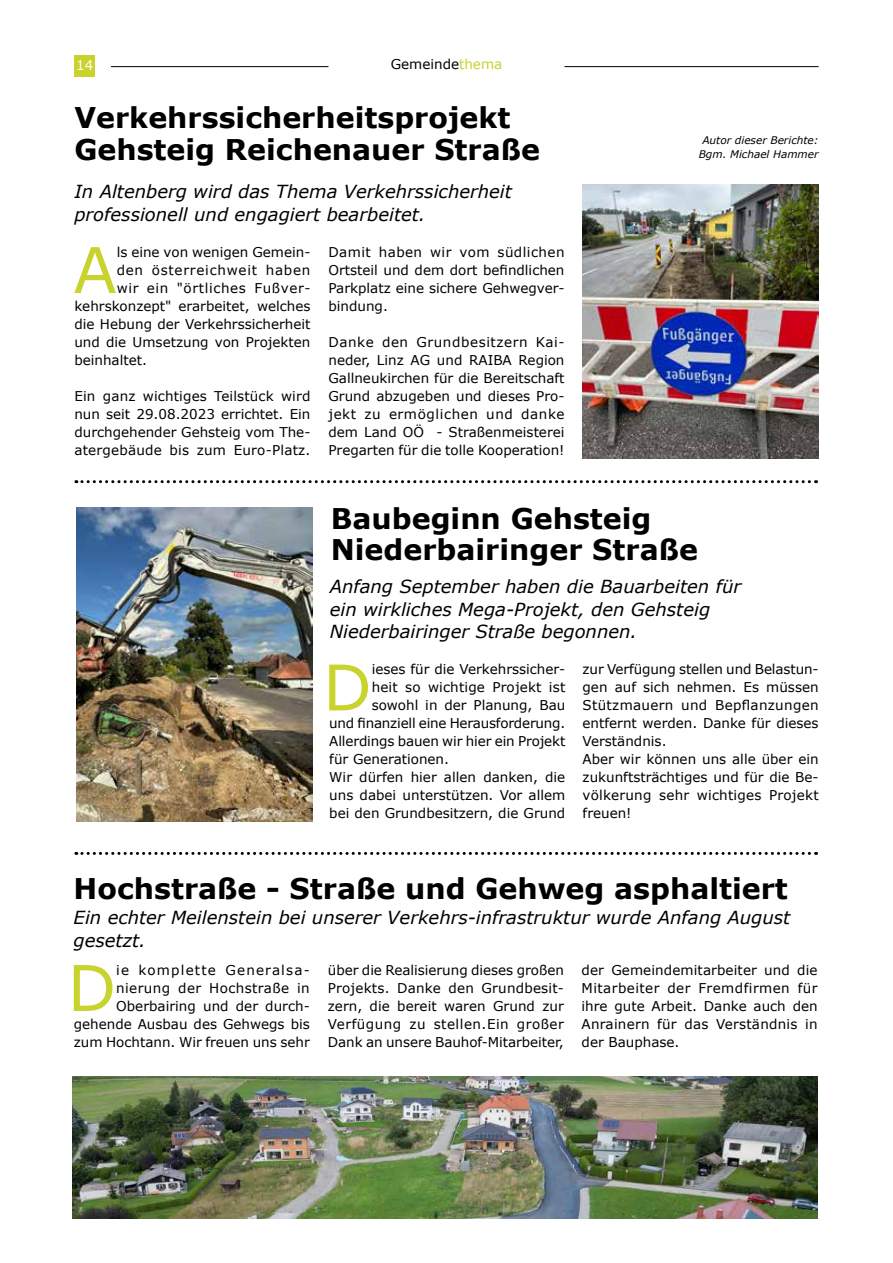
<style>
.page{position:relative;width:893px;height:1263px;background:#fff}
.page>*{position:absolute;margin:0;border:0;box-sizing:border-box;transform-origin:0 0}
.t1{font:63px "Verdana";color:#c8d32d}
.t2{font:700 28.5px/31.5px "Verdana";color:#000}
.t3{font:italic 18px/22.5px "Verdana";color:#000}
.t4{font:13.5px/18px "Verdana";color:#000;text-align:justify}
.t5{font:13.5px "Verdana";letter-spacing:.045em;color:#000}
.t6{font:13.5px "Verdana";letter-spacing:.055em;color:#000}
.t7{font:13.5px "Verdana";color:#fff}
.t8{font:italic 10.5px/13.5px "Verdana";color:#000;text-align:center}
.s1{color:#c8d32d}
</style>
<div class="page">
<div style="left:74px;top:56px;width:21px;height:21px;background:#c8d32d"></div>
<hr style="left:111px;top:66px;width:217px;height:1px;background:#000">
<hr style="left:564px;top:66px;width:255px;height:1px;background:#000">
<img style="left:582px;top:184px;width:237px;height:275px">
<svg style="left:76px;top:480px;width:741px;height:3px"></svg>
<img style="left:77px;top:507px;width:235px;height:314px">
<img style="left:73px;top:1077px;width:744px;height:141px">
<svg style="left:76px;top:852px;width:741px;height:3px"></svg>
<p class="t7" style="left:76px;top:56px;width:19px">14</p>
<p class="t4" style="left:391px;top:55px;width:113px">Gemeinde<span class="s1">thema</span></p>
<h2 class="t2" style="left:74px;top:101px;width:467px">Verkehrssicherheitsprojekt<br>Gehsteig Reichenauer Straße</h2>
<h3 class="t3" style="left:74px;top:180px;width:439px">In Altenberg wird das Thema Verkehrssicherheit professionell und engagiert bearbeitet.</h3>
<p class="t4" style="left:328px;top:243px;width:238px">Damit haben wir vom südlichen Ortsteil und dem dort befindlichen Parkplatz eine sichere Gehwegver&shy;bindung.</p>
<p class="t4" style="left:328px;top:333px;width:238px">Danke den Grundbesitzern Kai&shy;neder, Linz AG und RAIBA Region Gallneukirchen für die Bereitschaft Grund abzugeben und dieses Pro&shy;jekt zu ermöglichen und danke dem Land OÖ - Straßenmeisterei Pregarten für die tolle Kooperation!</p>
<h1 class="t1" style="left:74px;top:227px;width:45px">A</h1>
<p class="t4" style="left:117px;top:243px;width:195px">ls eine von wenigen Gemein-</p>
<p class="t6" style="left:117px;top:261px;width:195px">den österreichweit haben</p>
<p class="t5" style="left:117px;top:279px;width:195px">wir ein "örtliches Fußver-</p>
<p class="t4" style="left:74px;top:297px;width:238px">kehrskonzept" erarbeitet, welches</p>
<p class="t4" style="left:74px;top:315px;width:238px">die Hebung der Verkehrssicherheit</p>
<p class="t4" style="left:74px;top:333px;width:238px">und die Umsetzung von Projekten</p>
<p class="t4" style="left:74px;top:351px;width:74px">beinhaltet.</p>
<p class="t4" style="left:74px;top:387px;width:238px">Ein ganz wichtiges Teilstück wird nun seit 29.08.2023 errichtet. Ein durchgehender Gehsteig vom The&shy;atergebäude bis zum Euro-Platz.</p>
<p class="t8" style="left:699px;top:133px;width:121px">Autor dieser Berichte:<br>Bgm. Michael Hammer</p>
<h2 class="t2" style="left:331px;top:502px;width:369px">Baubeginn Gehsteig<br>Niederbairinger Straße</h2>
<h3 class="t3" style="left:330px;top:575px;width:413px">Anfang September haben die Bauarbeiten für ein wirkliches Mega-Projekt, den Gehsteig<br>Niederbairinger Straße begonnen.</h3>
<p class="t4" style="left:583px;top:660px;width:238px;text-align:left">zur Verfügung stellen und Belastun&shy;gen auf sich nehmen. Es müssen<br>Stützmauern und Bepflanzungen entfernt werden. Danke für dieses<br>Verständnis.<br>Aber wir können uns alle über ein zukunftsträchtiges und für die Be&shy;völkerung sehr wichtiges Projekt freuen!</p>
<h1 class="t1" style="left:323px;top:644px;width:50px">D</h1>
<p class="t4" style="left:372px;top:660px;width:195px">ieses für die Verkehrssicher-</p>
<p class="t4" style="left:372px;top:678px;width:195px">heit so wichtige Projekt ist</p>
<p class="t4" style="left:372px;top:696px;width:195px">sowohl in der Planung, Bau</p>
<p class="t4" style="left:329px;top:714px;width:238px">und finanziell eine Herausforderung.</p>
<p class="t4" style="left:329px;top:732px;width:238px">Allerdings bauen wir hier ein Projekt</p>
<p class="t4" style="left:329px;top:750px;width:121px">für Generationen.</p>
<p class="t4" style="left:329px;top:768px;width:238px">Wir dürfen hier allen danken, die</p>
<p class="t4" style="left:329px;top:786px;width:238px">uns dabei unterstützen. Vor allem</p>
<p class="t4" style="left:329px;top:804px;width:238px">bei den Grundbesitzern, die Grund</p>
<h2 class="t2" style="left:74px;top:872px;width:716px">Hochstraße - Straße und Gehweg asphaltiert</h2>
<h3 class="t3" style="left:74px;top:906px;width:718px">Ein echter Meilenstein bei unserer Verkehrs-infrastruktur wurde Anfang August gesetzt.</h3>
<p class="t4" style="left:328px;top:961px;width:238px">über die Realisierung dieses großen Projekts. Danke den Grundbesit&shy;zern, die bereit waren Grund zur Verfügung zu stellen.Ein großer Dank an unsere Bauhof-Mitarbeiter,</p>
<p class="t4" style="left:582px;top:961px;width:238px">der Gemeindemitarbeiter und die Mitarbeiter der Fremdfirmen für ihre gute Arbeit. Danke auch den Anrainern für das Verständnis in der Bauphase.</p>
<p class="t4" style="left:74px;top:961px;width:238px;text-align:right">ie komplette Generalsa&shy;nierung der Hochstraße in<br>Oberbairing und der durch&shy;gehende Ausbau des Gehwegs bis zum Hochtann. Wir freuen uns sehr</p>
<h1 class="t1" style="left:68px;top:945px;width:50px">D</h1>
</div>
